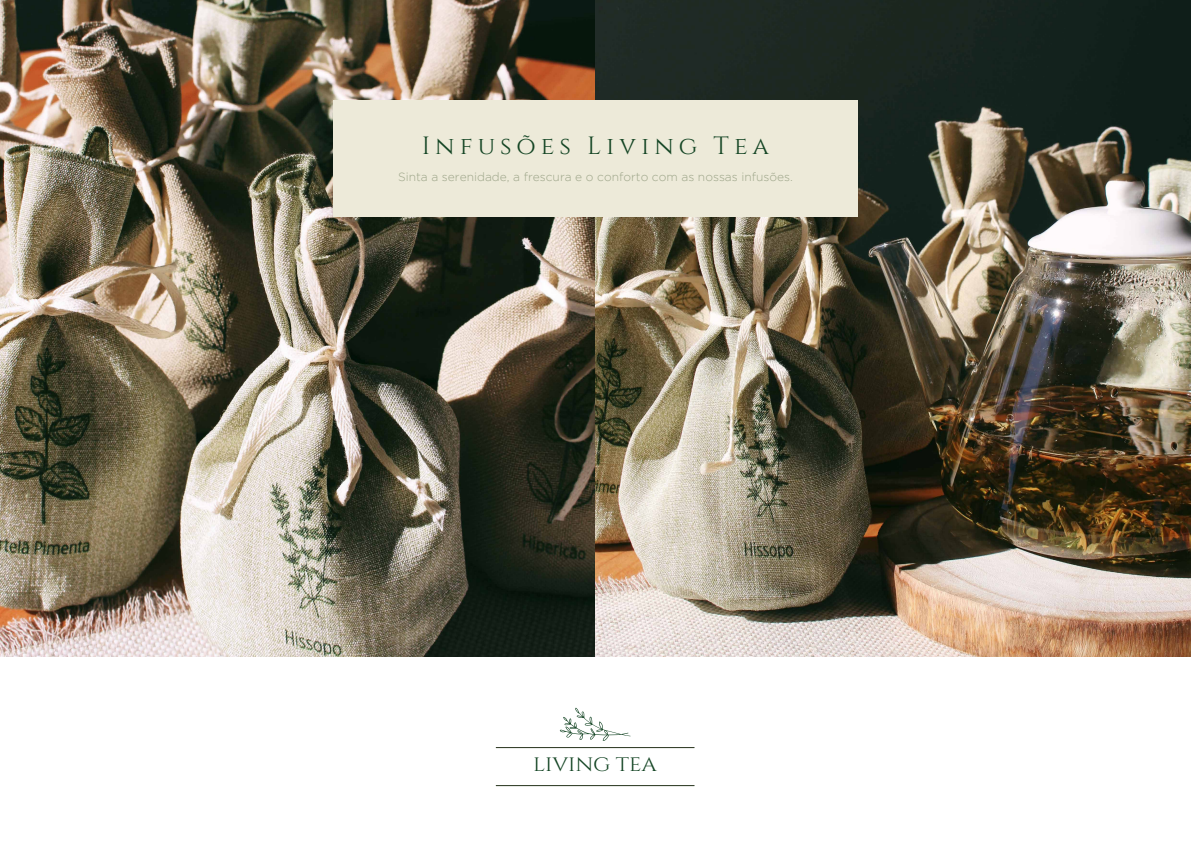
<style>
.page{position:relative;width:1191px;height:842px;background:#fff}
.page>*{position:absolute;margin:0;border:0;box-sizing:border-box;transform-origin:0 0}
.t1{font:24.9px "Cinzel";letter-spacing:.2em;color:#144524}
.t2{font:19.4px "Cinzel";color:#144524;scale:1.11 1}
.t3{font:300 12px "Gotham";color:#9da589}
</style>
<div class="page">
<img style="left:0;top:0;width:595px;height:657px">
<img style="left:595px;top:0;width:596px;height:657px">
<div style="left:333px;top:100px;width:525px;height:117px;background:#edead9"></div>
<hr style="left:496px;top:747px;width:198px;height:1px;background:#2a351f">
<hr style="left:496px;top:785px;width:198px;height:1px;background:#2a351f">
<svg style="left:560px;top:708px;width:71px;height:33px"></svg>
<h1 class="t1" style="left:422px;top:131px;width:349px">Infusões Living Tea</h1>
<p class="t3" style="left:398px;top:170px;width:396px">Sinta a serenidade, a frescura e o conforto com as nossas infusões.</p>
<h2 class="t2" style="left:533px;top:753px;width:113px">LIVING TEA</h2>
</div>
